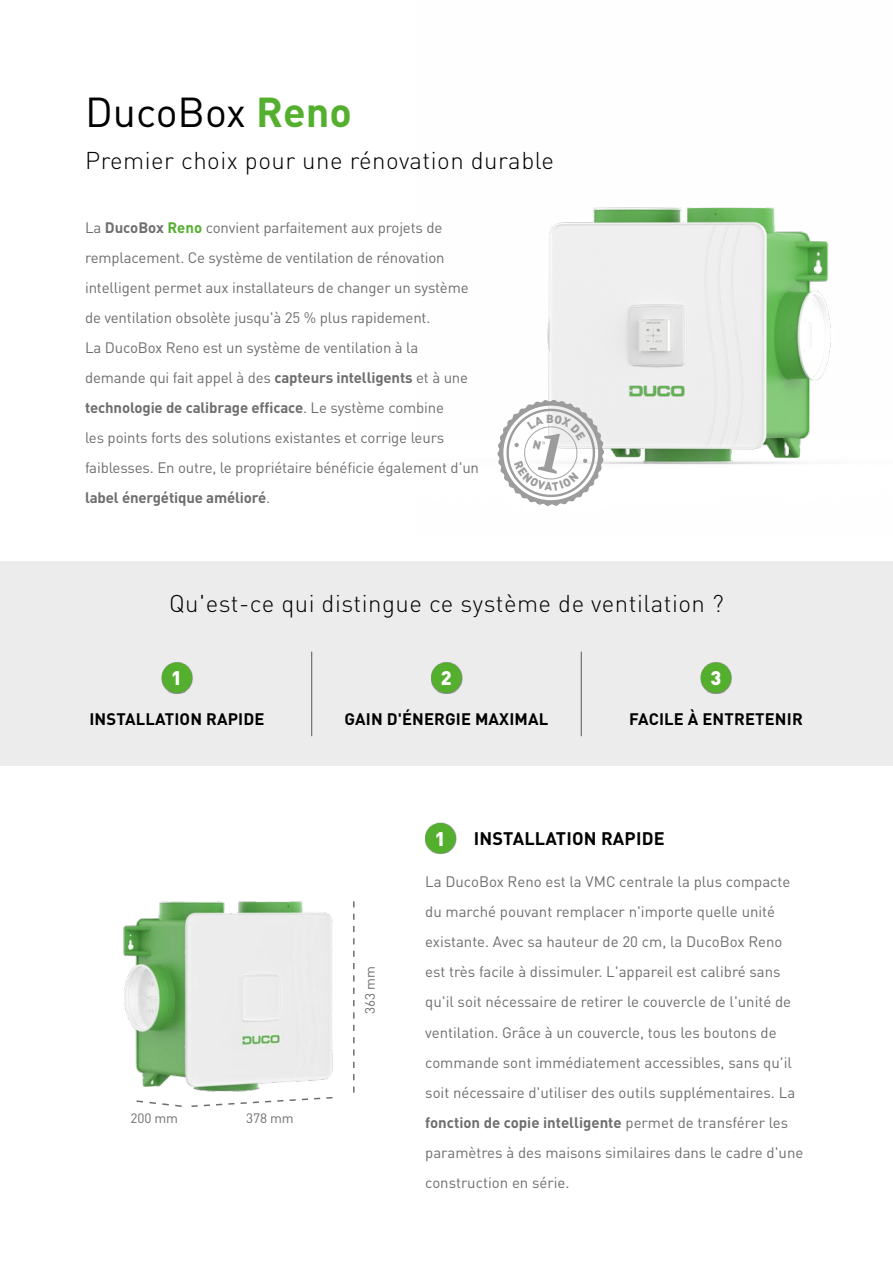
<style>
.page{position:relative;width:893px;height:1263px;background:#fff}
.page>*{position:absolute;margin:0;border:0;box-sizing:border-box;transform-origin:0 0}
.t1{font:41.25px "DINOT";color:#000}
.t2{font:300 24px "DINOT";letter-spacing:.02em;color:#000}
.t3{font:900 19.5px "DINOT";color:#fff}
.t4{font:700 18px "DINOT";letter-spacing:.01em;color:#000}
.t5{font:700 16.5px "DINOT";letter-spacing:.01em;color:#000}
.t6{font:15px/30px "DINOT";letter-spacing:-.01em;color:#6e6e6e}
.t7{font:13.5px "DINOT";letter-spacing:-.01em;color:#6e6e6e}
.t8{font:900 11.7px "DINOT";color:#9c9c9d}
.s1{font-weight:700;color:#54af2e}
.s2{font-weight:700}
</style>
<div class="page">
<img style="left:547px;top:207px;width:284px;height:258px">
<div style="left:0;top:562px;width:893px;height:204px;background:#ececec"></div>
<hr style="left:311px;top:652px;width:1px;height:84px;background:#565655">
<hr style="left:581px;top:652px;width:1px;height:84px;background:#565655">
<div style="left:161px;top:662px;width:32px;height:31px;background:#000;opacity:.5"></div>
<div style="left:162px;top:662px;width:30px;height:31px;background:#54af2e;border-radius:50%"></div>
<div style="left:431px;top:662px;width:31px;height:31px;background:#000;opacity:.5"></div>
<div style="left:431px;top:662px;width:31px;height:31px;background:#54af2e;border-radius:50%"></div>
<div style="left:700px;top:662px;width:32px;height:31px;background:#000;opacity:.5"></div>
<div style="left:701px;top:662px;width:30px;height:31px;background:#54af2e;border-radius:50%"></div>
<div style="left:425px;top:822px;width:31px;height:32px;background:#000;opacity:.5"></div>
<div style="left:425px;top:823px;width:31px;height:30px;background:#54af2e;border-radius:50%"></div>
<img style="left:123px;top:901px;width:210px;height:191px">
<svg style="left:353px;top:901px;width:2px;height:192px"></svg>
<svg style="left:191px;top:1097px;width:142px;height:10px"></svg>
<svg style="left:136px;top:1100px;width:46px;height:7px"></svg>
<svg style="left:497px;top:400px;width:107px;height:106px"></svg>
<h1 class="t1" style="left:85px;top:84px;width:268px">DucoBox <span class="s1">Reno</span></h1>
<h2 class="t2" style="left:85px;top:144px;width:471px">Premier choix pour une rénovation durable</h2>
<p class="t6" style="left:85px;top:212px;width:395px">La <span class="s2">DucoBox</span> <span class="s1">Reno</span> convient parfaitement aux projets de remplacement. Ce système de ventilation de rénovation intelligent permet aux installateurs de changer un système de ventilation obsolète jusqu'à 25 % plus rapidement.<br>La DucoBox Reno est un système de ventilation à la demande qui fait appel à des <span class="s2">capteurs intelligents</span> et à une <span class="s2">technologie de calibrage efficace</span>. Le système combine<br>les points forts des solutions existantes et corrige leurs faiblesses. En outre, le propriétaire bénéficie également d'un <span class="s2">label énergétique amélioré</span>.</p>
<p class="t8" style="left:546px;top:410px;width:9px">B</p>
<h2 class="t2" style="left:169px;top:587px;width:556px">Qu'est-ce qui distingue ce système de ventilation ?</h2>
<h3 class="t3" style="left:171px;top:665px;width:12px">1</h3>
<p class="t5" style="left:89px;top:708px;width:176px">INSTALLATION RAPIDE</p>
<p class="t7" style="left:131px;top:1109px;width:49px">200 mm</p>
<p class="t7" style="left:246px;top:1109px;width:49px">378 mm</p>
<h3 class="t3" style="left:441px;top:665px;width:12px">2</h3>
<p class="t5" style="left:345px;top:708px;width:205px">GAIN D'ÉNERGIE MAXIMAL</p>
<h3 class="t3" style="left:710px;top:665px;width:12px">3</h3>
<p class="t5" style="left:629px;top:708px;width:175px">FACILE À ENTRETENIR</p>
<p class="t7" style="left:361px;top:1014px;width:49px;rotate:-90deg">363 mm</p>
<h3 class="t3" style="left:435px;top:825px;width:12px">1</h3>
<p class="t4" style="left:474px;top:826px;width:192px">INSTALLATION RAPIDE</p>
<p class="t6" style="left:425px;top:866px;width:380px">La DucoBox Reno est la VMC centrale la plus compacte du marché pouvant remplacer n'importe quelle unité existante. Avec sa hauteur de 20 cm, la DucoBox Reno est très facile à dissimuler. L'appareil est calibré sans qu'il soit nécessaire de retirer le couvercle de l'unité de ventilation. Grâce à un couvercle, tous les boutons de commande sont immédiatement accessibles, sans qu'il soit nécessaire d'utiliser des outils supplémentaires. La <span class="s2">fonction de copie intelligente</span> permet de transférer les paramètres à des maisons similaires dans le cadre d'une construction en série.</p>
</div>
